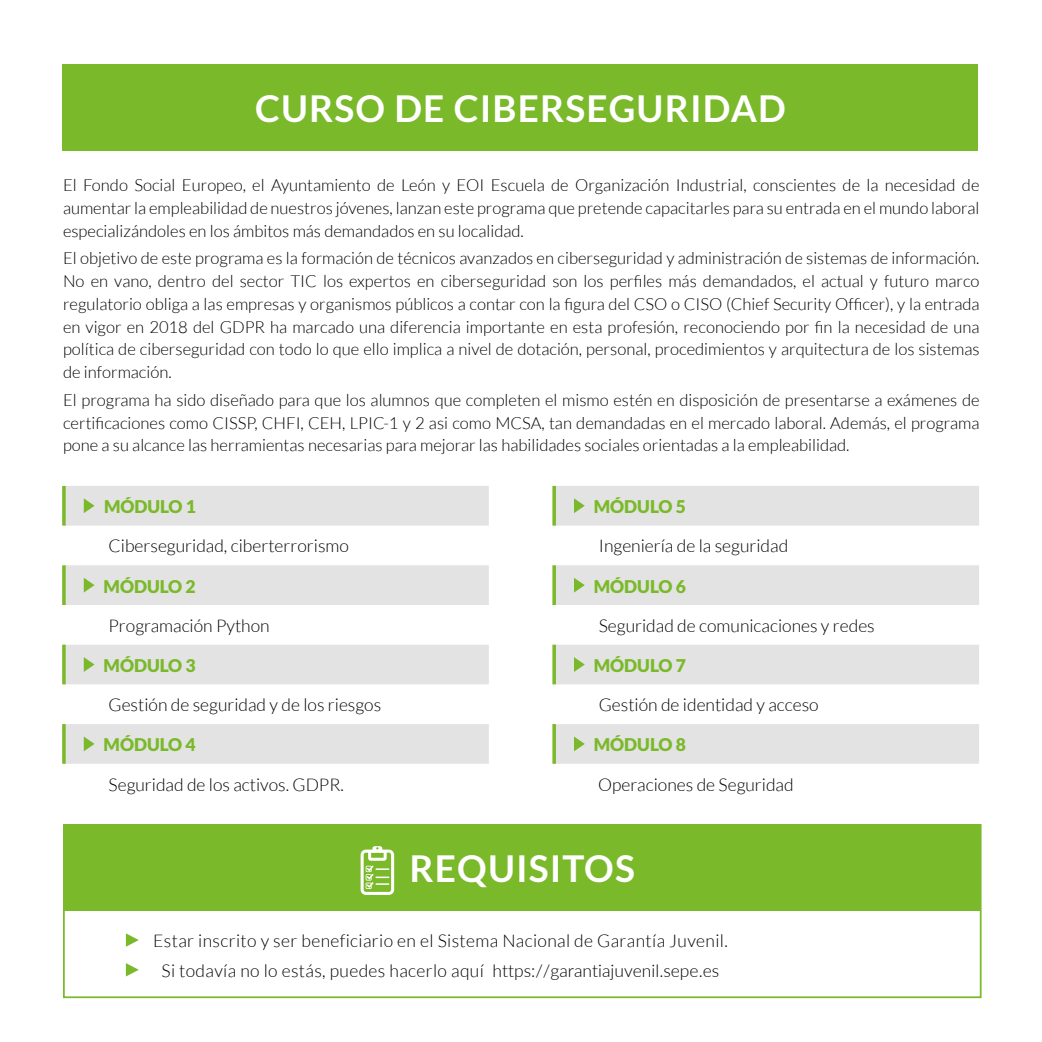
<style>
.page{position:relative;width:1042px;height:1042px;background:#fff}
.page>*{position:absolute;margin:0;border:0;box-sizing:border-box;transform-origin:0 0}
.t1{font:700 37.1px "Lato";letter-spacing:.03em;color:#fff}
.t2{font:300 17.5px "Lato";color:#000}
.t3{font:300 17.5px/29.8px "Lato";letter-spacing:.02em;color:#000;text-align:center}
.t4{font:900 17.5px "Lato";color:#7ab929}
.t5{font:300 16.62px/22.8px "Lato";color:#000;text-align:justify}
</style>
<div class="page">
<div style="left:62px;top:65px;width:916px;height:86px;background:#7ab929"></div>
<svg style="left:64px;top:486px;width:425px;height:278px;fill:#e3e3e3"></svg>
<svg style="left:62px;top:486px;width:4px;height:39px"></svg>
<svg style="left:62px;top:565px;width:4px;height:40px"></svg>
<svg style="left:62px;top:645px;width:4px;height:39px"></svg>
<svg style="left:62px;top:724px;width:4px;height:40px"></svg>
<svg style="left:84px;top:498px;width:11px;height:15px"></svg>
<svg style="left:84px;top:578px;width:11px;height:14px"></svg>
<svg style="left:84px;top:657px;width:11px;height:15px"></svg>
<svg style="left:84px;top:736px;width:11px;height:15px"></svg>
<svg style="left:554px;top:486px;width:425px;height:278px;fill:#e3e3e3"></svg>
<svg style="left:552px;top:486px;width:4px;height:39px"></svg>
<svg style="left:552px;top:565px;width:4px;height:40px"></svg>
<svg style="left:552px;top:645px;width:4px;height:39px"></svg>
<svg style="left:552px;top:724px;width:4px;height:40px"></svg>
<svg style="left:574px;top:498px;width:11px;height:15px"></svg>
<svg style="left:574px;top:578px;width:11px;height:14px"></svg>
<svg style="left:574px;top:657px;width:11px;height:15px"></svg>
<svg style="left:574px;top:736px;width:11px;height:15px"></svg>
<div style="left:64px;top:825px;width:916px;height:86px;background:#7ab929"></div>
<svg style="left:126px;top:933px;width:13px;height:14px"></svg>
<svg style="left:126px;top:963px;width:13px;height:13px"></svg>
<svg style="left:361px;top:846px;width:33px;height:49px"></svg>
<div style="left:63px;top:824px;width:918px;height:174px;border:2px solid #7ab929"></div>
<h1 class="t1" style="left:255px;top:87px;width:532px">CURSO DE CIBERSEGURIDAD</h1>
<p class="t5" style="left:63px;top:174px;width:918px">El Fondo Social Europeo, el Ayuntamiento de León y EOI Escuela de Organización Industrial, conscientes de la necesidad de aumentar la empleabilidad de nuestros jóvenes, lanzan este programa que pretende capacitarles para su entrada en el mundo laboral especializándoles en los ámbitos más demandados en su localidad.</p>
<p class="t5" style="left:63px;top:247px;width:918px">El objetivo de este programa es la formación de técnicos avanzados en ciberseguridad y administración de sistemas de información.<br>No en vano, dentro del sector TIC los expertos en ciberseguridad son los perfiles más demandados, el actual y futuro marco regulatorio obliga a las empresas y organismos públicos a contar con la figura del CSO o CISO (Chief Security Officer), y la entrada en vigor en 2018 del GDPR ha marcado una diferencia importante en esta profesión, reconociendo por fin la necesidad de una política de ciberseguridad con todo lo que ello implica a nivel de dotación, personal, procedimientos y arquitectura de los sistemas de información.</p>
<p class="t5" style="left:63px;top:389px;width:918px">El programa ha sido diseñado para que los alumnos que completen el mismo estén en disposición de presentarse a exámenes de certificaciones como CISSP, CHFI, CEH, LPIC-1 y 2 asi como MCSA, tan demandadas en el mercado laboral. Además, el programa pone a su alcance las herramientas necesarias para mejorar las habilidades sociales orientadas a la empleabilidad.</p>
<p class="t4" style="left:104px;top:496px;width:94px">MÓDULO 1</p>
<p class="t2" style="left:109px;top:537px;width:242px">Ciberseguridad, ciberterrorismo</p>
<p class="t4" style="left:104px;top:576px;width:94px">MÓDULO 2</p>
<p class="t2" style="left:109px;top:616px;width:163px">Programación Python</p>
<p class="t4" style="left:104px;top:655px;width:94px">MÓDULO 3</p>
<p class="t2" style="left:109px;top:695px;width:274px">Gestión de seguridad y de los riesgos</p>
<p class="t4" style="left:104px;top:734px;width:94px">MÓDULO 4</p>
<p class="t2" style="left:109px;top:775px;width:237px">Seguridad de los activos. GDPR.</p>
<p class="t4" style="left:594px;top:496px;width:94px">MÓDULO 5</p>
<p class="t2" style="left:599px;top:537px;width:191px">Ingeniería de la seguridad</p>
<p class="t4" style="left:594px;top:576px;width:94px">MÓDULO 6</p>
<p class="t2" style="left:599px;top:616px;width:277px">Seguridad de comunicaciones y redes</p>
<p class="t4" style="left:594px;top:655px;width:94px">MÓDULO 7</p>
<p class="t2" style="left:599px;top:695px;width:221px">Gestión de identidad y acceso</p>
<p class="t4" style="left:594px;top:734px;width:94px">MÓDULO 8</p>
<p class="t2" style="left:598px;top:775px;width:197px">Operaciones de Seguridad</p>
<h1 class="t1" style="left:409px;top:847px;width:227px">REQUISITOS</h1>
<p class="t3" style="left:153px;top:925px;width:576px">Estar inscrito y ser beneficiario en el Sistema Nacional de Garantía Juvenil.<br>Si todavía no lo estás, puedes hacerlo aquí https://garantiajuvenil.sepe.es</p>
</div>
